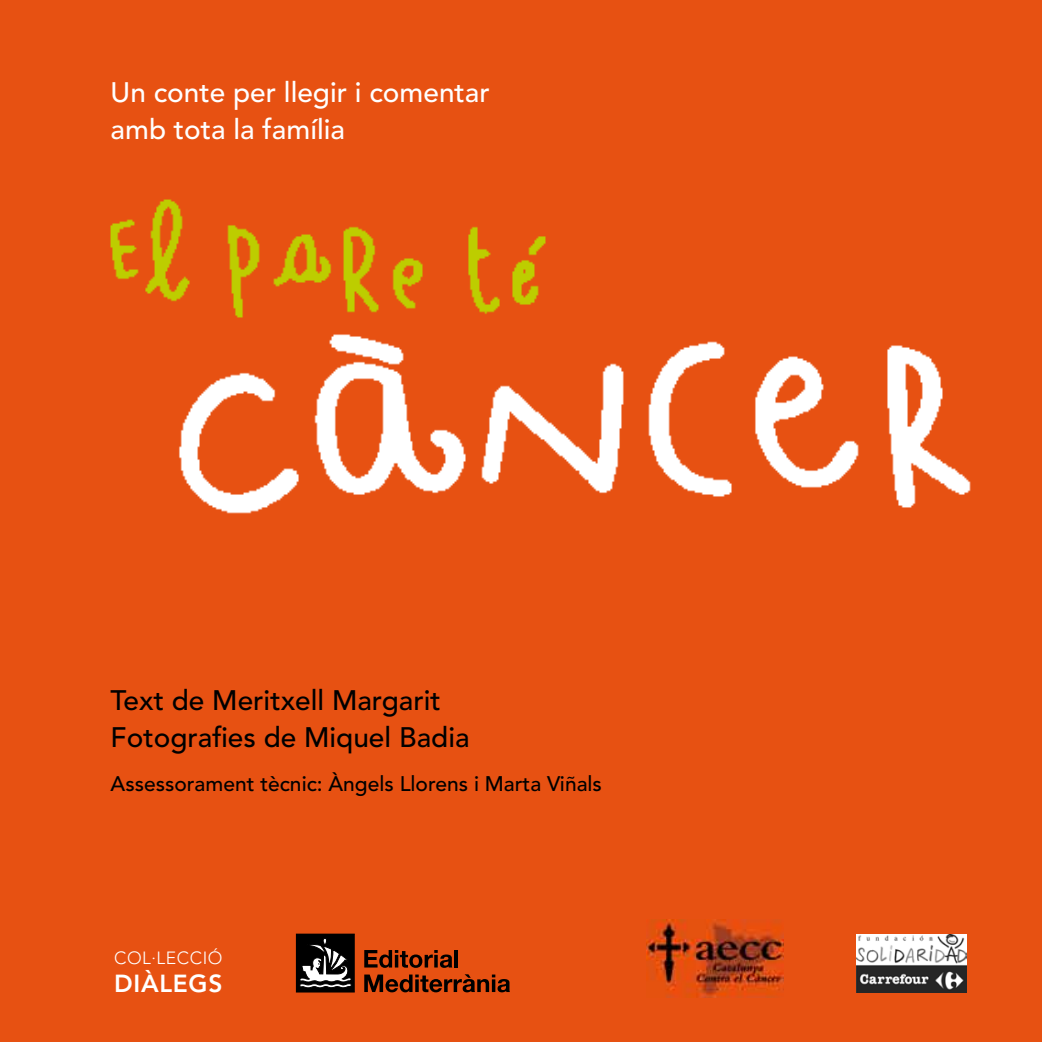
<style>
.page{position:relative;width:1042px;height:1042px;background:#e75112}
.page>*{position:absolute;margin:0;border:0;box-sizing:border-box;transform-origin:0 0}
.t1{font:500 28px/36.8px "Avenir";color:#000}
.t2{font:500 28px/36.8px "Avenir";color:#fff}
.t3{font:800 24.5px "Avenir";letter-spacing:.03em;color:#fff}
.t4{font:500 21px "Avenir";color:#000}
.t5{font:300 17.68px "Avenir";letter-spacing:.03em;color:#fff}
</style>
<div class="page">
<img style="left:179px;top:334px;width:792px;height:180px">
<img style="left:110px;top:199px;width:436px;height:119px">
<img style="left:646px;top:920px;width:138px;height:77px">
<svg style="left:364px;top:974px;width:146px;height:18px"></svg>
<svg style="left:364px;top:950px;width:88px;height:18px"></svg>
<hr style="left:455px;top:950px;width:3px;height:17px;background:#000">
<div style="left:296px;top:934px;width:58px;height:58px;background:#000"></div>
<svg style="left:300px;top:938px;width:51px;height:50px"></svg>
<img style="left:857px;top:934px;width:110px;height:58px">
<svg style="left:958px;top:980px;width:6px;height:12px"></svg>
<p class="t2" style="left:111px;top:75px;width:381px">Un conte per llegir i comentar amb tota la família</p>
<p class="t1" style="left:111px;top:682px;width:360px">Text de Meritxell Margarit<br>Fotografies de Miquel Badia</p>
<p class="t4" style="left:111px;top:771px;width:493px">Assessorament tècnic: Àngels Llorens i Marta Viñals</p>
<p class="t5" style="left:114px;top:947px;width:110px">COL·LECCIÓ</p>
<p class="t3" style="left:114px;top:969px;width:110px">DIÀLEGS</p>
</div>
